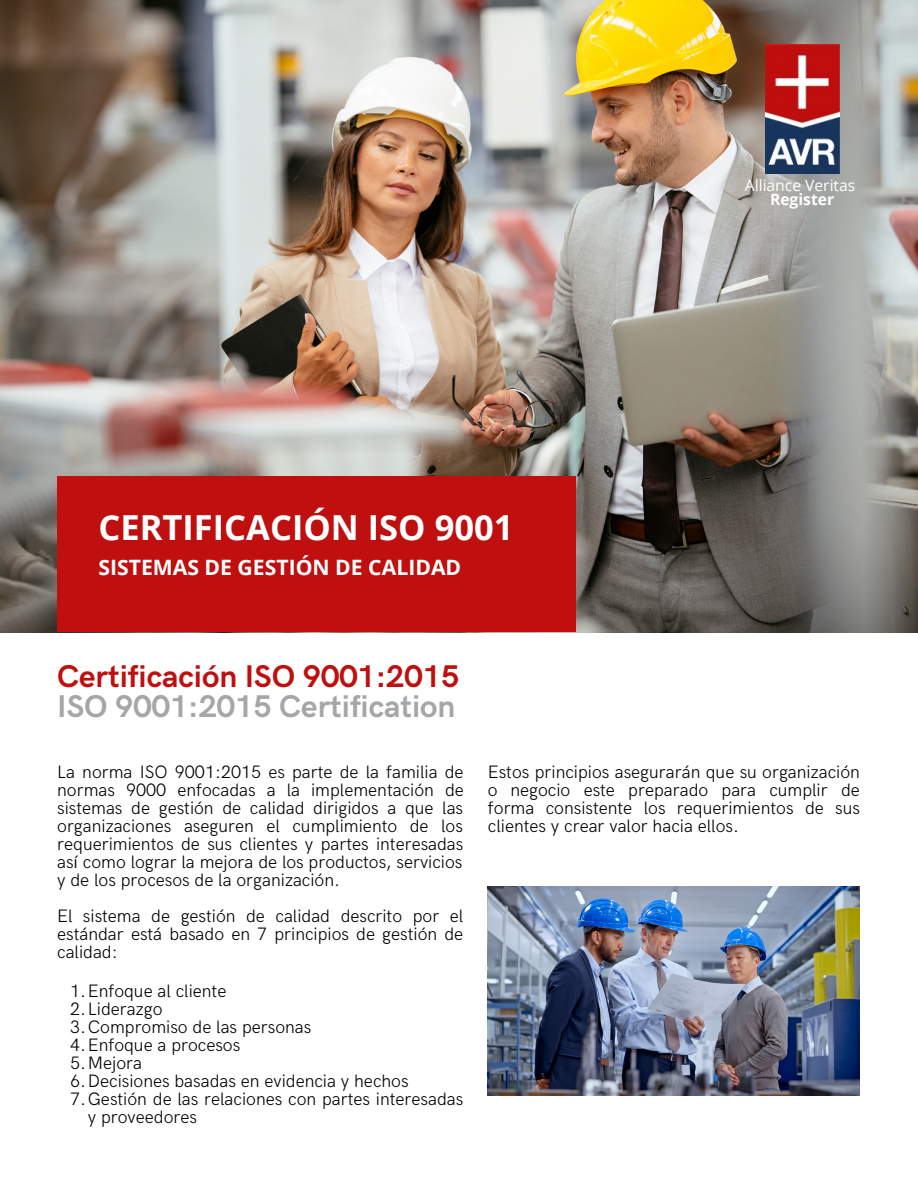
<style>
.page{position:relative;width:918px;height:1188px;background:#fff}
.page>*{position:absolute;margin:0;border:0;box-sizing:border-box;transform-origin:0 0}
.t1{font:700 34.5px "Open Sans";color:#fff}
.t2{font:700 31.5px "HK Grotesk";color:#bf0f0f}
.t3{font:700 31.5px "HK Grotesk";color:#a6a6a6}
.t4{font:700 21.15px "Open Sans";color:#fff}
.t5{font:300 18px/18px "HK Grotesk";color:#000;text-align:justify}
.t6{font:15.6px "Open Sans";color:#fff}
.t7{font:700 15.6px "Open Sans";color:#fff}
</style>
<div class="page">
<img style="left:0;top:0;width:918px;height:632px">
<img style="left:766px;top:45px;width:74px;height:129px">
<div style="left:57px;top:476px;width:519px;height:156px;background:#bf0f0f"></div>
<img style="left:488px;top:887px;width:371px;height:209px">
<p class="t1" style="left:98px;top:503px;width:416px">CERTIFICACIÓN ISO 9001</p>
<p class="t4" style="left:98px;top:552px;width:364px">SISTEMAS DE GESTIÓN DE CALIDAD</p>
<p class="t2" style="left:57px;top:658px;width:404px">Certificación ISO 9001:2015</p>
<p class="t3" style="left:57px;top:689px;width:400px">ISO 9001:2015 Certification</p>
<p class="t6" style="left:745px;top:174px;width:112px">Alliance Veritas</p>
<p class="t7" style="left:770px;top:189px;width:66px">Register</p>
<p class="t5" style="left:57px;top:763px;width:408px">La norma ISO 9001:2015 es parte de la familia de normas 9000 enfocadas a la implementación de sistemas de gestión de calidad dirigidos a que las organizaciones aseguren el cumplimiento de los requerimientos de sus clientes y partes interesadas así como lograr la mejora de los productos, servicios y de los procesos de la organización.</p>
<p class="t5" style="left:57px;top:907px;width:408px">El sistema de gestión de calidad descrito por el estándar está basado en 7 principios de gestión de calidad:</p>
<p class="t5" style="left:70px;top:983px;width:158px">1.Enfoque al cliente</p>
<p class="t5" style="left:70px;top:1001px;width:94px">2.Liderazgo</p>
<p class="t5" style="left:70px;top:1019px;width:243px">3.Compromiso de las personas</p>
<p class="t5" style="left:70px;top:1037px;width:172px">4.Enfoque a procesos</p>
<p class="t5" style="left:70px;top:1055px;width:74px">5.Mejora</p>
<p class="t5" style="left:70px;top:1073px;width:340px">6.Decisiones basadas en evidencia y hechos</p>
<p class="t5" style="left:88px;top:1091px;width:377px;text-indent:-18px">7.Gestión de las relaciones con partes interesadas y proveedores</p>
<p class="t5" style="left:488px;top:763px;width:374px">Estos principios asegurarán que su organización o negocio este preparado para cumplir de forma consistente los requerimientos de sus clientes y crear valor hacia ellos.</p>
</div>
